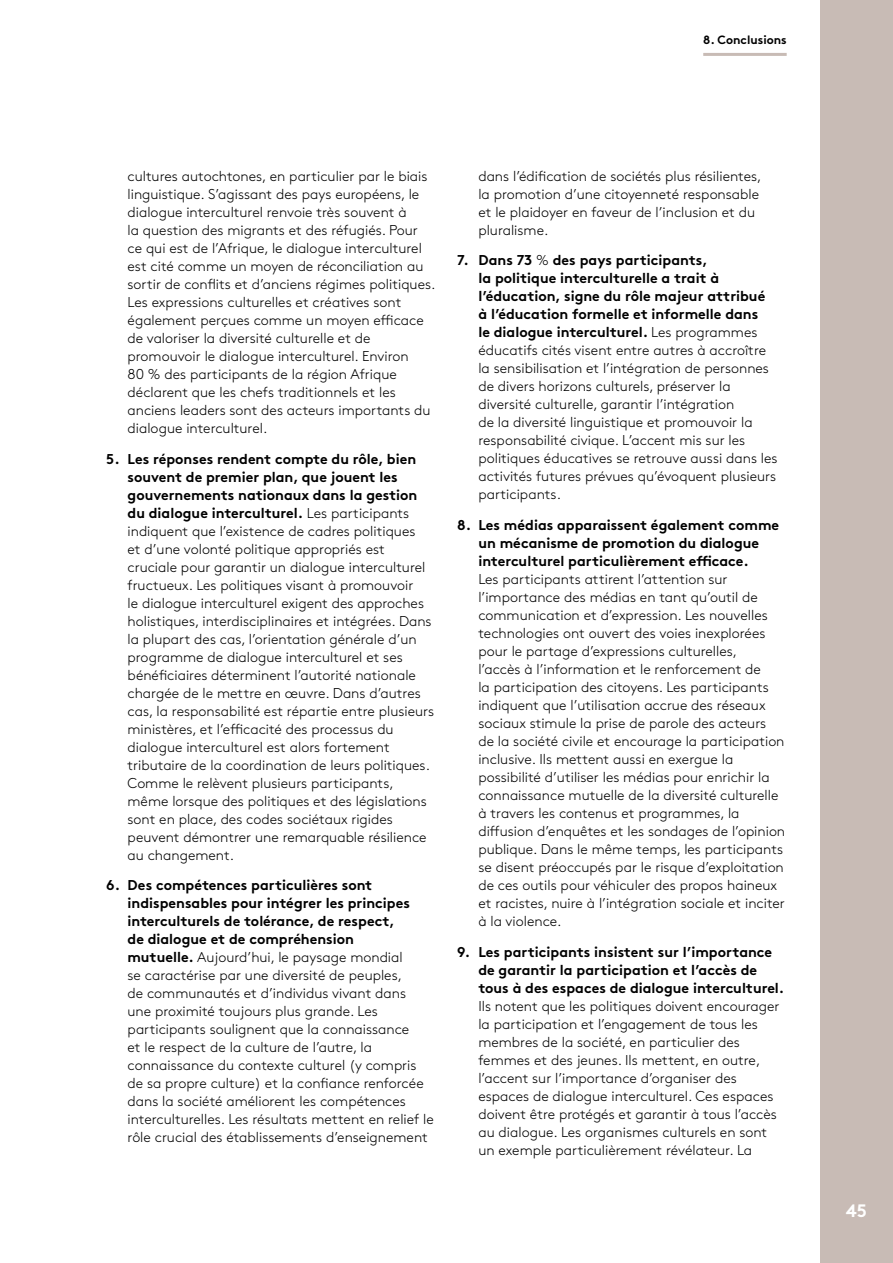
<style>
.page{position:relative;width:893px;height:1263px;background:#fff}
.page>*{position:absolute;margin:0;border:0;box-sizing:border-box;transform-origin:0 0}
.t1{font:700 18px "Brown Std";color:#fff}
.t2{font:300 14.25px/18px "Brown Std";color:#000}
.t3{font:700 14.25px/18px "Brown Std";color:#000}
.t4{font:700 12px "Brown Std";color:#000}
.s1{font-weight:700}
</style>
<div class="page">
<hr style="left:703px;top:53px;width:84px;height:3px;background:#c8bbb5">
<div style="left:820px;top:0;width:73px;height:1263px;background:#c8bbb5"></div>
<p class="t4" style="left:703px;top:33px;width:85px">8. Conclusions</p>
<p class="t2" style="left:128px;top:167px;width:309px">cultures autochtones, en particulier par le biais linguistique. S’agissant des pays européens, le dialogue interculturel renvoie très souvent à<br>la question des migrants et des réfugiés. Pour ce qui est de l’Afrique, le dialogue interculturel est cité comme un moyen de réconciliation au sortir de conflits et d’anciens régimes politiques.<br>Les expressions culturelles et créatives sont également perçues comme un moyen efficace de valoriser la diversité culturelle et de promouvoir le dialogue interculturel. Environ<br>80 % des participants de la région Afrique déclarent que les chefs traditionnels et les anciens leaders sont des acteurs importants du dialogue interculturel.</p>
<p class="t2" style="left:128px;top:450px;width:308px;text-indent:-21px"><span class="s1">5. Les réponses rendent compte du rôle, bien souvent de premier plan, que jouent les gouvernements nationaux dans la gestion du dialogue interculturel.</span> Les participants indiquent que l’existence de cadres politiques<br>et d’une volonté politique appropriés est cruciale pour garantir un dialogue interculturel fructueux. Les politiques visant à promouvoir<br>le dialogue interculturel exigent des approches holistiques, interdisciplinaires et intégrées. Dans la plupart des cas, l’orientation générale d’un programme de dialogue interculturel et ses bénéficiaires déterminent l’autorité nationale chargée de le mettre en œuvre. Dans d’autres cas, la responsabilité est répartie entre plusieurs ministères, et l’efficacité des processus du dialogue interculturel est alors fortement tributaire de la coordination de leurs politiques.<br>Comme le relèvent plusieurs participants, même lorsque des politiques et des législations sont en place, des codes sociétaux rigides peuvent démontrer une remarquable résilience au changement.</p>
<p class="t2" style="left:128px;top:876px;width:308px;text-indent:-21px"><span class="s1">6. Des compétences particulières sont indispensables pour intégrer les principes interculturels de tolérance, de respect,<br>de dialogue et de compréhension<br>mutuelle.</span> Aujourd’hui, le paysage mondial<br>se caractérise par une diversité de peuples,<br>de communautés et d’individus vivant dans<br>une proximité toujours plus grande. Les participants soulignent que la connaissance<br>et le respect de la culture de l’autre, la connaissance du contexte culturel (y compris de sa propre culture) et la confiance renforcée dans la société améliorent les compétences interculturelles. Les résultats mettent en relief le rôle crucial des établissements d’enseignement</p>
<p class="t2" style="left:478px;top:167px;width:285px">dans l’édification de sociétés plus résilientes, la promotion d’une citoyenneté responsable et le plaidoyer en faveur de l’inclusion et du pluralisme.</p>
<p class="t2" style="left:478px;top:252px;width:301px;text-indent:-21px"><span class="s1">7. Dans 73</span> % <span class="s1">des pays participants,<br>la politique interculturelle a trait à l’éducation, signe du rôle majeur attribué à l’éducation formelle et informelle dans<br>le dialogue interculturel.</span> Les programmes éducatifs cités visent entre autres à accroître la sensibilisation et l’intégration de personnes de divers horizons culturels, préserver la diversité culturelle, garantir l’intégration<br>de la diversité linguistique et promouvoir la responsabilité civique. L’accent mis sur les politiques éducatives se retrouve aussi dans les activités futures prévues qu’évoquent plusieurs participants.</p>
<p class="t3" style="left:478px;top:516px;width:302px;text-indent:-21px">8. Les médias apparaissent également comme un mécanisme de promotion du dialogue interculturel particulièrement efficace.</p>
<p class="t2" style="left:478px;top:570px;width:308px">Les participants attirent l’attention sur l’importance des médias en tant qu’outil de communication et d’expression. Les nouvelles technologies ont ouvert des voies inexplorées pour le partage d’expressions culturelles,<br>l’accès à l’information et le renforcement de<br>la participation des citoyens. Les participants indiquent que l’utilisation accrue des réseaux sociaux stimule la prise de parole des acteurs de la société civile et encourage la participation inclusive. Ils mettent aussi en exergue la possibilité d’utiliser les médias pour enrichir la connaissance mutuelle de la diversité culturelle à travers les contenus et programmes, la diffusion d’enquêtes et les sondages de l’opinion publique. Dans le même temps, les participants se disent préoccupés par le risque d’exploitation de ces outils pour véhiculer des propos haineux et racistes, nuire à l’intégration sociale et inciter à la violence.</p>
<p class="t3" style="left:478px;top:943px;width:307px;text-indent:-21px">9. Les participants insistent sur l’importance de garantir la participation et l’accès de tous à des espaces de dialogue interculturel.</p>
<p class="t2" style="left:478px;top:997px;width:303px">Ils notent que les politiques doivent encourager la participation et l’engagement de tous les membres de la société, en particulier des femmes et des jeunes. Ils mettent, en outre, l’accent sur l’importance d’organiser des espaces de dialogue interculturel. Ces espaces doivent être protégés et garantir à tous l’accès au dialogue. Les organismes culturels en sont un exemple particulièrement révélateur. La</p>
<p class="t1" style="left:846px;top:1200px;width:23px">45</p>
</div>
